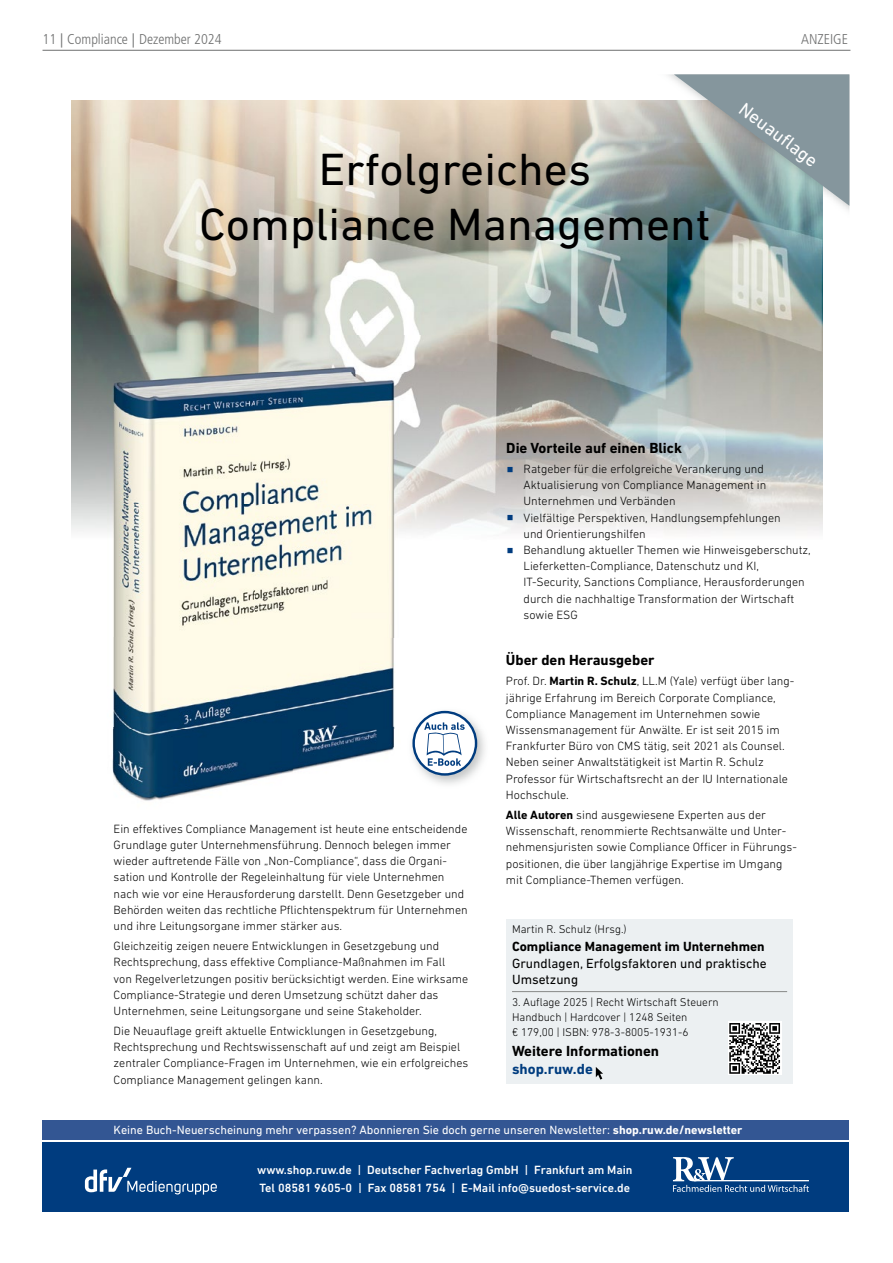
<style>
.page{position:relative;width:893px;height:1263px;background:#fff}
.page>*{position:absolute;margin:0;border:0;box-sizing:border-box;transform-origin:0 0}
.t1{font:45.9px/55.3px "DIN Next LT Pro";color:#000;text-align:center}
.t2{font:18.9px "DIN Next LT Pro";color:#fff}
.t3{font:700 14.85px "DIN Next LT Pro";color:#000}
.t4{font:700 14.85px "DIN Next LT Pro";color:#003c7f}
.t5{font:300 condensed 14.25px "Frutiger LT Pro";color:#6f7070}
.t6{font:13.5px/16.2px "DIN Next LT Pro";color:#000}
.t7{font:700 13.5px "DIN Next LT Pro";color:#000}
.t8{font:300 12.15px/16.2px "DIN Next LT Pro";color:#000}
.t9{font:500 12.15px/17.5px "DIN Next LT Pro";color:#fff}
.t10{font:12.15px "DIN Next LT Pro";color:#fff}
.t11{font:300 11.55px/14.9px "DIN Next LT Pro";color:#000}
.s1{font-stretch:normal}
.s2{color:#003c7f}
.s3{font-weight:700}
</style>
<div class="page">
<hr style="left:43px;top:50px;width:807px;height:1px;background:#6f7070">
<div style="left:43px;top:1143px;width:806px;height:69px;background:#003c7f"></div>
<img style="left:71px;top:101px;width:572px;height:43px">
<svg style="left:673px;top:1157px;width:136px;height:35px"></svg>
<hr style="left:694px;top:1180px;width:115px;height:1px;background:#fff">
<svg style="left:85px;top:1168px;width:132px;height:26px"></svg>
<img style="left:108px;top:372px;width:714px;height:355px">
<img style="left:71px;top:144px;width:282px;height:191px">
<img style="left:682px;top:229px;width:141px;height:143px">
<img style="left:353px;top:144px;width:329px;height:228px">
<img style="left:112px;top:729px;width:282px;height:72px">
<img style="left:71px;top:335px;width:460px;height:37px">
<img style="left:71px;top:372px;width:37px;height:161px">
<img style="left:113px;top:727px;width:282px;height:2px">
<img style="left:643px;top:144px;width:180px;height:85px">
<div style="left:43px;top:1120px;width:806px;height:19px;background:#335693"></div>
<img style="left:408px;top:706px;width:82px;height:78px">
<svg style="left:414px;top:712px;width:62px;height:62px"></svg>
<div style="left:412px;top:711px;width:65px;height:65px;border:2px solid #003c7f;border-radius:50%"></div>
<svg style="left:424px;top:722px;width:41px;height:44px"></svg>
<div style="left:506px;top:919px;width:287px;height:165px;background:#ecf0f2"></div>
<hr style="left:512px;top:991px;width:275px;height:1px;background:#878988">
<svg style="left:596px;top:1067px;width:7px;height:12px"></svg>
<div style="left:728px;top:1021px;width:53px;height:54px;background:#fff"></div>
<svg style="left:729px;top:1023px;width:51px;height:51px"></svg>
<svg style="left:674px;top:74px;width:176px;height:132px;background:#91a0a3"></svg>
<p class="t5" style="left:43px;top:30px;width:181px">11 <span class="s1">|</span> Compliance <span class="s1">|</span> Dezember 2024</p>
<p class="t5" style="left:801px;top:30px;width:48px">ANZEIGE</p>
<h1 class="t1" style="left:199px;top:141px;width:513px">Erfolgreiches<br>Compliance Management</h1>
<h2 class="t2" style="left:748px;top:98px;width:95px;rotate:37deg">Neuaufl age</h2>
<p class="t8" style="left:114px;top:820px;width:356px">Ein effektives Compliance Management ist heute eine entscheidende Grundlage guter Unternehmensführung. Dennoch belegen immer wieder auftretende Fälle von „Non-Compliance“, dass die Organi&shy;sation und Kontrolle der Regeleinhaltung für viele Unternehmen nach wie vor eine Heraus forderung darstellt. Denn Gesetzgeber und Behörden weiten das rechtliche Pflichtenspektrum für Unternehmen und ihre Leitungsorgane immer stärker aus.</p>
<p class="t8" style="left:114px;top:938px;width:356px">Gleichzeitig zeigen neuere Entwicklungen in Gesetzgebung und Rechtsprechung, dass effektive Compliance-Maßnahmen im Fall<br>von Regelverletzungen positiv berücksichtigt werden. Eine wirksame Compliance-Strategie und deren Umsetzung schützt daher das Unternehmen, seine Leitungsorgane und seine Stakeholder.</p>
<p class="t8" style="left:114px;top:1023px;width:356px">Die Neuauflage greift aktuelle Entwicklungen in Gesetzgebung, Rechtsprechung und Rechtswissenschaft auf und zeigt am Beispiel zentraler Compliance-Fragen im Unternehmen, wie ein erfolgreiches Compliance Management gelingen kann.</p>
<p class="t3" style="left:506px;top:439px;width:177px">Die Vorteile auf einen Blick</p>
<p class="t8" style="left:524px;top:461px;width:244px;text-indent:-17px"><span class="s2">▪</span> Ratgeber für die erfolgreiche Verankerung und<br>Aktualisierung von Compliance Management in<br>Unternehmen und Verbänden</p>
<p class="t8" style="left:524px;top:509px;width:259px;text-indent:-17px"><span class="s2">▪</span> Vielfältige Perspektiven, Handlungsempfehlungen und Orientierungshilfen</p>
<p class="t8" style="left:524px;top:542px;width:289px;text-indent:-17px"><span class="s2">▪</span> Behandlung aktueller Themen wie Hinweisgeberschutz, Lieferketten-Compliance, Datenschutz und KI, IT-Security, Sanctions Compliance, Heraus forderungen durch die nachhaltige Transformation der Wirtschaft sowie ESG</p>
<p class="t3" style="left:506px;top:652px;width:150px">Über den Herausgeber</p>
<p class="t8" style="left:506px;top:673px;width:290px">Prof. Dr. <span class="s3">Martin R. Schulz</span>, LL.M (Yale) verfügt über lang&shy;jährige Erfahrung im Bereich Corporate Compliance, Compliance Management im Unternehmen sowie Wissens management für Anwälte. Er ist seit 2015 im Frankfurter Büro von CMS tätig, seit 2021 als Counsel.<br>Neben seiner Anwaltstätigkeit ist Martin R. Schulz Professor für Wirtschaftsrecht an der IU Internationale Hochschule.</p>
<p class="t8" style="left:506px;top:806px;width:293px"><span class="s3">Alle Autoren</span> sind ausgewiesene Experten aus der Wissenschaft, renommierte Rechtsanwälte und Unter&shy;nehmensjuristen sowie Compliance Officer in Führungs&shy;positionen, die über langjährige Expertise im Umgang mit Compliance-Themen verfügen.</p>
<p class="t11" style="left:512px;top:922px;width:116px">Martin R. Schulz (Hrsg.)</p>
<p class="t7" style="left:512px;top:939px;width:254px">Compliance Management im Unternehmen</p>
<p class="t6" style="left:512px;top:955px;width:256px">Grundlagen, Erfolgsfaktoren und praktische<br>Umsetzung</p>
<p class="t11" style="left:512px;top:995px;width:208px">3. Auflage 2025 | Recht Wirtschaft Steuern<br>Handbuch | Hardcover | 1248 Seiten<br>€ 179,00 | ISBN: 978-3-8005-1931-6</p>
<p class="t3" style="left:512px;top:1042px;width:149px">Weitere Informationen</p>
<p class="t4" style="left:512px;top:1060px;width:82px">shop.ruw.de</p>
<p class="t10" style="left:114px;top:1123px;width:630px">Keine Buch-Neuerscheinung mehr verpassen? Abonnieren Sie doch gerne unseren Newsletter: <span class="s3">shop.ruw.de/newsletter</span></p>
<p class="t9" style="left:257px;top:1161px;width:377px">www.shop.ruw.de | Deutscher Fachverlag GmbH | Frankfurt am Main<br>Tel 08581 9605-0 | Fax 08581 754 | E-Mail info@suedost-service.de</p>
</div>
